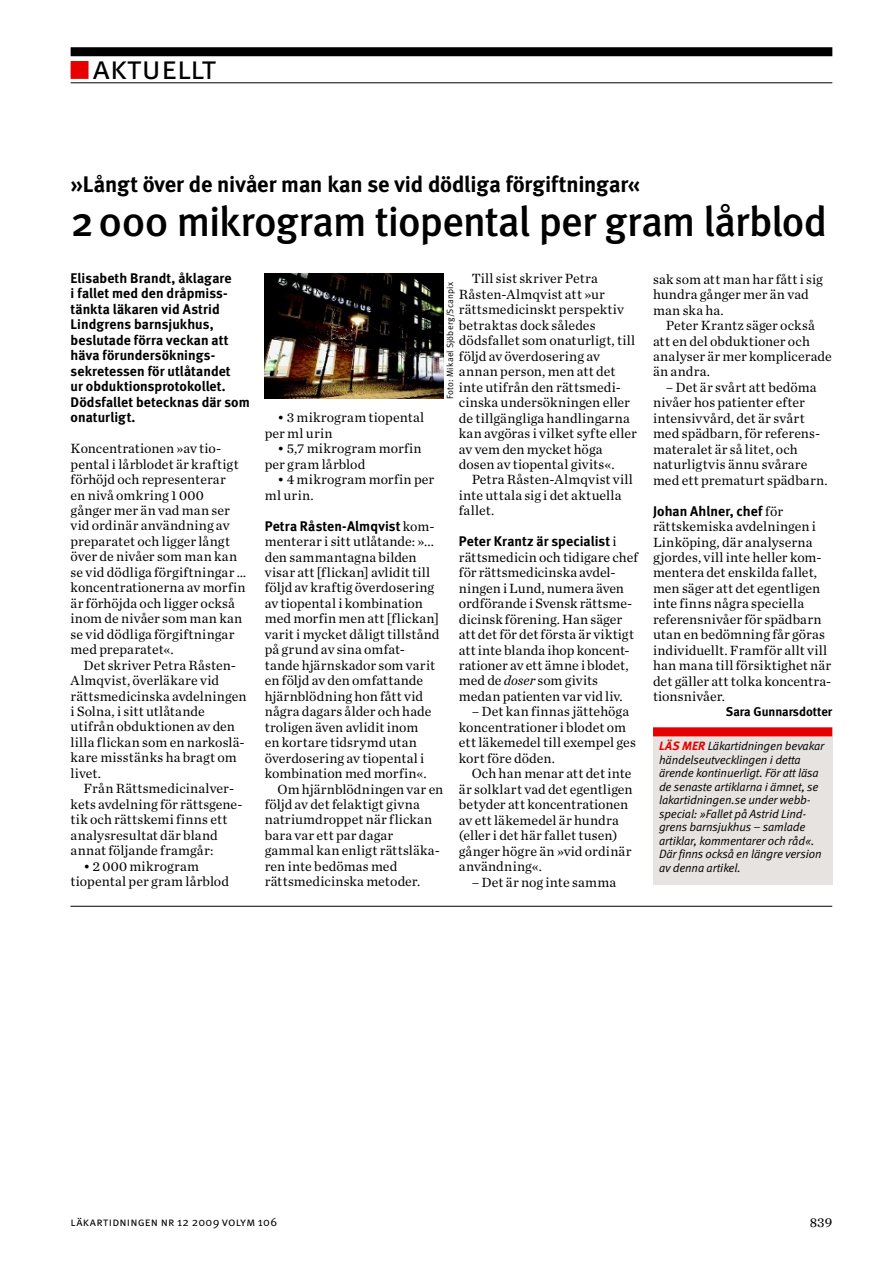
<style>
.page{position:relative;width:894px;height:1263px;background:#fff}
.page>*{position:absolute;margin:0;border:0;box-sizing:border-box;transform-origin:0 0}
.t1{font:42px "Meta LT Medium";letter-spacing:-.02em;color:#000}
.t2{font:33px "Meta LT Normal Small Caps";color:#000}
.t3{font:22.5px "Meta LT Bold";letter-spacing:-.005em;color:#000}
.t4{font:13.95px/15.5px "Chronicle LT Text";letter-spacing:.01em;color:#000}
.t5{font:13.95px/15.5px "Meta LT Bold";letter-spacing:.005em;color:#000}
.t6{font:12.75px "Meta LT Bold";color:#000}
.t7{font:italic 12px/13.5px "Meta LT Normal";letter-spacing:-.01em;color:#000}
.t8{font:12px "Meta LT Normal Small Caps";letter-spacing:.02em;color:#000}
.t9{font:9px "Meta LT Normal";letter-spacing:.02em;color:#000}
.s1{color:#e60000}
.s2{font-family:"Chronicle LT Text"}
.s3{font-style:italic}
.s4{font-family:"Meta LT Bold";color:#e60000}
</style>
<div class="page">
<div style="left:71px;top:47px;width:761px;height:9px;background:#000"></div>
<hr style="left:71px;top:82px;width:761px;height:1px;background:#000">
<div style="left:71px;top:61px;width:17px;height:18px;border:2px solid #e60000"></div>
<hr style="left:70px;top:906px;width:762px;height:1px;background:#000">
<div style="left:652px;top:727px;width:180px;height:158px;background:#e6e3e0"></div>
<div style="left:652px;top:727px;width:180px;height:9px;background:#e60000"></div>
<img style="left:265px;top:273px;width:179px;height:126px">
<h2 class="t2" style="left:71px;top:48px;width:147px"><span class="s1">■</span> aktuellt</h2>
<h3 class="t3" style="left:71px;top:171px;width:570px">»Långt över de nivåer man kan se vid dödliga förgiftningar«</h3>
<h1 class="t1" style="left:71px;top:197px;width:757px">2000 mikrogram tiopental per gram lårblod</h1>
<p class="t5" style="left:71px;top:270px;width:181px">Elisabeth Brandt, åklagare<br>i fallet med den dråpmiss&shy;tänkta läkaren vid Astrid<br>Lindgrens barnsjukhus, beslutade förra veckan att häva förundersöknings&shy;sekretessen för utlåtandet<br>ur obduktionsprotokollet.<br>Dödsfallet betecknas där som onaturligt.</p>
<p class="t4" style="left:71px;top:440px;width:177px">Koncentrationen »av tio&shy;pental i lårblodet är kraftigt förhöjd och representerar<br>en nivå omkring 1 000 gånger mer än vad man ser vid ordinär användning av preparatet och ligger långt över de nivåer som man kan se vid dödliga förgiftningar … koncentrationerna av morfin är förhöjda och ligger också inom de nivåer som man kan se vid dödliga förgiftningar med preparatet«.</p>
<p class="t4" style="left:71px;top:657px;width:177px;text-indent:13px">Det skriver Petra Råsten-<br>Almqvist, överläkare vid rättsmedicinska avdelningen i Solna, i sitt utlåtande utifrån obduktionen av den lilla flickan som en narkoslä&shy;kare misstänks ha bragt om livet.</p>
<p class="t4" style="left:71px;top:780px;width:173px;text-indent:13px">Från Rättsmedicinalver&shy;kets avdelning för rättsgene&shy;tik och rättskemi finns ett analysresultat där bland annat följande framgår:</p>
<p class="t4" style="left:71px;top:858px;width:160px;text-indent:13px">• 2 000 mikrogram tiopental per gram lårblod</p>
<p class="t4" style="left:459px;top:271px;width:179px;text-indent:13px">Till sist skriver Petra<br>Råsten-Almqvist att »ur rättsmedicinskt perspektiv betraktas dock således dödsfallet som onaturligt, till följd av överdosering av annan person, men att det inte utifrån den rättsmedi&shy;cinska undersökningen eller de tillgängliga handlingarna kan avgöras i vilket syfte eller av vem den mycket höga dosen av tiopental givits«.</p>
<p class="t4" style="left:459px;top:472px;width:175px;text-indent:13px">Petra Råsten-Almqvist vill inte uttala sig i det aktuella fallet.</p>
<p class="t5" style="left:459px;top:533px;width:159px">Peter Krantz är specialist <span class="s2">i</span></p>
<p class="t4" style="left:459px;top:549px;width:180px">rättsmedicin och tidigare chef för rättsmedicinska avdel&shy;ningen i Lund, numera även ordförande i Svensk rättsme&shy;dicinsk förening. Han säger att det för det första är viktigt att inte blanda ihop koncent&shy;rationer av ett ämne i blodet, med de <span class="s3">doser</span> som givits medan patienten var vid liv.</p>
<p class="t4" style="left:459px;top:704px;width:178px;text-indent:13px">– Det kan finnas jättehöga koncentrationer i blodet om ett läkemedel till exempel ges kort före döden.</p>
<p class="t4" style="left:459px;top:765px;width:175px;text-indent:13px">Och han menar att det inte är solklart vad det egentligen betyder att koncentrationen av ett läkemedel är hundra (eller i det här fallet tusen) gånger högre än »vid ordinär användning«.</p>
<p class="t4" style="left:471px;top:874px;width:146px">– Det är nog inte samma</p>
<p class="t9" style="left:445px;top:399px;width:118px;rotate:-90deg">Foto: Mikael Sjöberg/Scanpix</p>
<p class="t4" style="left:265px;top:410px;width:161px;text-indent:13px">• 3 mikrogram tiopental per ml urin</p>
<p class="t4" style="left:265px;top:441px;width:158px;text-indent:13px">• 5,7 mikrogram morfin per gram lårblod</p>
<p class="t4" style="left:265px;top:471px;width:171px;text-indent:13px">• 4 mikrogram morfin per ml urin.</p>
<p class="t5" style="left:265px;top:518px;width:171px">Petra Råsten-Almqvist <span class="s2">kom-</span></p>
<p class="t4" style="left:265px;top:533px;width:171px">menterar i sitt utlåtande: »...</p>
<p class="t4" style="left:265px;top:549px;width:153px">den sammantagna bilden</p>
<p class="t4" style="left:265px;top:564px;width:167px">visar att [flickan] avlidit till</p>
<p class="t4" style="left:265px;top:580px;width:171px">följd av kraftig överdosering</p>
<p class="t4" style="left:265px;top:595px;width:159px">av tiopental i kombination</p>
<p class="t4" style="left:265px;top:611px;width:175px">med morfin men att [flickan]</p>
<p class="t4" style="left:265px;top:626px;width:176px">varit i mycket dåligt tillstånd</p>
<p class="t4" style="left:265px;top:641px;width:141px">på grund av sina omfat-</p>
<p class="t4" style="left:265px;top:657px;width:172px">tande hjärnskador som varit</p>
<p class="t4" style="left:265px;top:672px;width:160px">en följd av den omfattande</p>
<p class="t4" style="left:265px;top:688px;width:160px">hjärnblödning hon fått vid</p>
<p class="t4" style="left:265px;top:703px;width:168px">några dagars ålder och hade</p>
<p class="t4" style="left:265px;top:719px;width:155px">troligen även avlidit inom</p>
<p class="t4" style="left:265px;top:734px;width:154px">en kortare tidsrymd utan</p>
<p class="t4" style="left:265px;top:750px;width:161px">överdosering av tiopental i</p>
<p class="t4" style="left:265px;top:765px;width:163px">kombination med morfin«.</p>
<p class="t4" style="left:277px;top:781px;width:167px">Om hjärnblödningen var en</p>
<p class="t4" style="left:265px;top:796px;width:156px">följd av det felaktigt givna</p>
<p class="t4" style="left:265px;top:812px;width:169px">natriumdroppet när flickan</p>
<p class="t4" style="left:265px;top:827px;width:130px">bara var ett par dagar</p>
<p class="t4" style="left:265px;top:842px;width:176px">gammal kan enligt rättsläka-</p>
<p class="t4" style="left:265px;top:858px;width:134px">ren inte bedömas med</p>
<p class="t4" style="left:265px;top:873px;width:157px">rättsmedicinska metoder.</p>
<p class="t4" style="left:652px;top:271px;width:171px">sak som att man har fått i sig hundra gånger mer än vad man ska ha.</p>
<p class="t4" style="left:652px;top:317px;width:180px;text-indent:13px">Peter Krantz säger också att en del obduktioner och analyser är mer komplicerade än andra.</p>
<p class="t4" style="left:652px;top:379px;width:176px;text-indent:13px">– Det är svårt att bedöma nivåer hos patienter efter intensivvård, det är svårt med spädbarn, för referens&shy;materalet är så litet, och naturligtvis ännu svårare med ett prematurt spädbarn.</p>
<p class="t5" style="left:652px;top:503px;width:131px">Johan Ahlner, chef <span class="s2">för</span></p>
<p class="t4" style="left:652px;top:518px;width:180px">rättskemiska avdelningen i<br>Linköping, där analyserna gjordes, vill inte heller kom&shy;mentera det enskilda fallet, men säger att det egentligen inte finns några speciella referensnivåer för spädbarn utan en bedömning får göras individuellt. Framför allt vill han mana till försiktighet när det gäller att tolka koncentra&shy;tionsnivåer.</p>
<p class="t6" style="left:725px;top:703px;width:108px">Sara Gunnarsdotter</p>
<p class="t7" style="left:658px;top:739px;width:167px"><span class="s4">LÄS MER</span> Läkartidningen bevakar händelseutvecklingen i detta ärende kontinuerligt. För att läsa de senaste artiklarna i ämnet, se lakartidningen.se under webb&shy;special: »Fallet på Astrid Lind&shy;grens barnsjukhus – samlade artiklar, kommentarer och råd«.<br>Där finns också en längre version av denna artikel.</p>
<p class="t8" style="left:71px;top:1214px;width:208px">läkartidningen nr 12 2009 volym 106</p>
<p class="t4" style="left:809px;top:1214px;width:24px">839</p>
</div>
